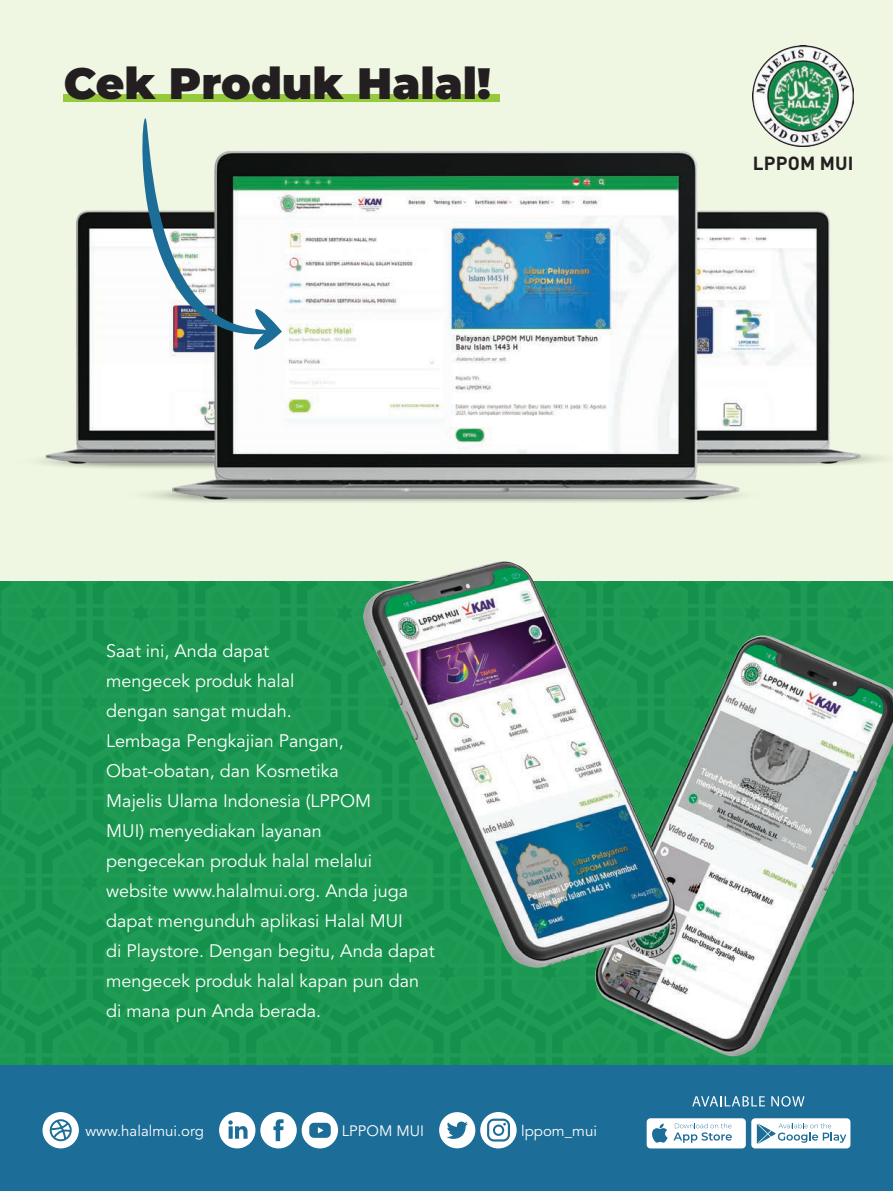
<style>
.page{position:relative;width:893px;height:1191px;background:#fff}
.page>*{position:absolute;margin:0;border:0;box-sizing:border-box;transform-origin:0 0}
.t1{font:900 43.95px "Montserrat";color:#231f20}
.t2{font:700 18.75px "DIN Pro";letter-spacing:.01em;color:#231f20}
.t3{font:18px/30px "Avenir LT Std";color:#fff}
.t4{font:15px "Avenir LT Std";color:#fff}
</style>
<div class="page">
<div style="left:0;top:0;width:893px;height:581px;background:#eff6e1"></div>
<div style="left:0;top:1064px;width:893px;height:127px;background:#1c6d97"></div>
<div style="left:0;top:581px;width:338px;height:483px;background:#1c9852"></div>
<img style="left:338px;top:566px;width:555px;height:499px">
<img style="left:40px;top:87px;width:845px;height:479px">
<div style="left:64px;top:94px;width:436px;height:7px;background:#96c93c"></div>
<div style="left:647px;top:1118px;width:99px;height:30px;background:#fff;border-radius:4px"></div>
<svg style="left:652px;top:1123px;width:80px;height:19px"></svg>
<div style="left:751px;top:1118px;width:99px;height:30px;background:#fff;border-radius:4px"></div>
<svg style="left:757px;top:1123px;width:89px;height:21px"></svg>
<svg style="left:692px;top:1096px;width:73px;height:10px"></svg>
<svg style="left:771px;top:1096px;width:33px;height:10px"></svg>
<div style="left:260px;top:1112px;width:37px;height:36px;background:#fff;border-radius:50%"></div>
<svg style="left:273px;top:1119px;width:11px;height:22px"></svg>
<div style="left:302px;top:1112px;width:36px;height:36px;background:#fff;border-radius:50%"></div>
<svg style="left:309px;top:1122px;width:22px;height:15px"></svg>
<svg style="left:480px;top:1112px;width:37px;height:36px"></svg>
<div style="left:43px;top:1112px;width:36px;height:36px;background:#fff;border-radius:50%"></div>
<svg style="left:49px;top:1119px;width:23px;height:22px"></svg>
<div style="left:219px;top:1112px;width:36px;height:36px;background:#fff;border-radius:50%"></div>
<svg style="left:228px;top:1120px;width:20px;height:18px"></svg>
<div style="left:439px;top:1112px;width:36px;height:36px;background:#fff;border-radius:50%"></div>
<svg style="left:447px;top:1121px;width:21px;height:18px"></svg>
<img style="left:753px;top:45px;width:101px;height:101px">
<svg style="left:142px;top:118px;width:140px;height:232px"></svg>
<h1 class="t1" style="left:64px;top:51px;width:429px">Cek Produk Halal!</h1>
<p class="t2" style="left:753px;top:150px;width:102px">LPPOM MUI</p>
<p class="t3" style="left:106px;top:636px;width:330px">Saat ini, Anda dapat<br>mengecek produk halal<br>dengan sangat mudah.<br>Lembaga Pengkajian Pangan,<br>Obat-obatan, dan Kosmetika<br>Majelis Ulama Indonesia (LPPOM<br>MUI) menyediakan layanan<br>pengecekan produk halal melalui website www.halalmui.org. Anda juga dapat mengunduh aplikasi Halal MUI<br>di Playstore. Dengan begitu, Anda dapat mengecek produk halal kapan pun dan di mana pun Anda berada.</p>
<p class="t4" style="left:85px;top:1122px;width:120px">www.halalmui.org</p>
<p class="t4" style="left:342px;top:1122px;width:84px">LPPOM MUI</p>
<p class="t4" style="left:521px;top:1122px;width:77px">lppom_mui</p>
</div>
